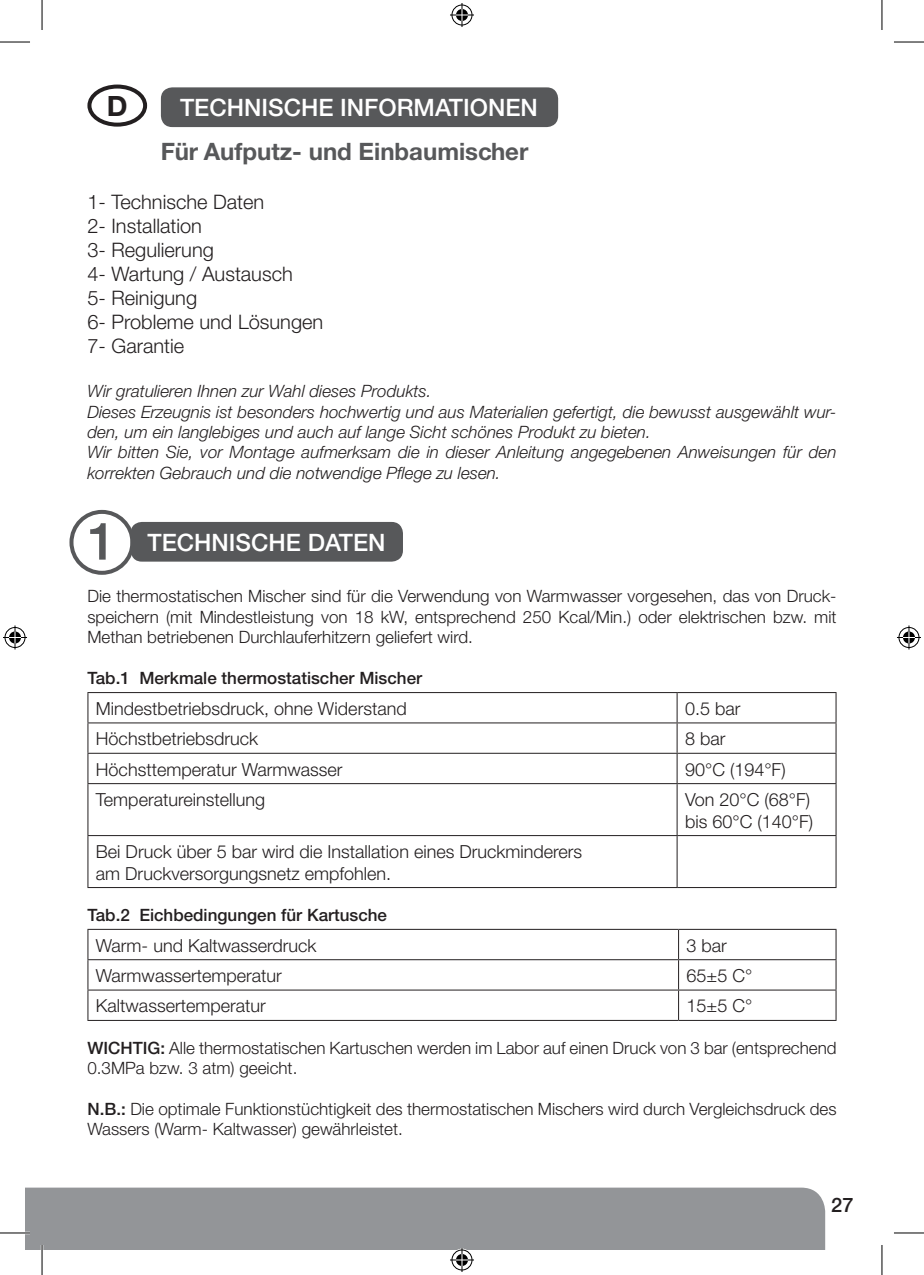
<style>
.page{position:relative;width:924px;height:1275px;background:#fff}
.page>*{position:absolute;margin:0;border:0;box-sizing:border-box;transform-origin:0 0}
.t1{font:500 52px "Helvetica Neue CE";color:#57585a}
.t2{font:700 28px "Helvetica Neue CE";color:#231f20}
.t3{font:500 24px "Helvetica Neue CE";color:#fff}
.t4{font:700 24px "Helvetica Neue CE";color:#57585a}
.t5{font:300 20px/24px "Helvetica Neue CE";color:#231f20}
.t6{font:500 20px "Helvetica Neue CE";color:#231f20}
.t7{font:300 18px/21.6px "Helvetica Neue CE";color:#231f20}
.t8{font:300 17px/20.4px "Helvetica Neue CE";color:#231f20}
.t9{font:italic 300 17px/20.4px "Helvetica Neue CE";color:#231f20}
.t10{font:500 17px "Helvetica Neue CE";color:#231f20}
.s1{font-weight:500}
</style>
<div class="page">
<div style="left:25px;top:1187px;width:799px;height:63px;background:#939598"></div>
<div style="left:161px;top:87px;width:397px;height:40px;background:#57585a;border-radius:11px"></div>
<div style="left:130px;top:522px;width:273px;height:39px;background:#57585a;border-radius:11px"></div>
<hr style="left:87px;top:692px;width:589px;height:1px;background:#231f20">
<svg style="left:87px;top:693px;width:1px;height:29px"></svg>
<hr style="left:87px;top:722px;width:589px;height:1px;background:#231f20">
<hr style="left:87px;top:723px;width:1px;height:30px;background:#231f20">
<hr style="left:87px;top:753px;width:589px;height:1px;background:#231f20">
<svg style="left:87px;top:754px;width:1px;height:29px"></svg>
<hr style="left:87px;top:783px;width:589px;height:1px;background:#231f20">
<hr style="left:87px;top:784px;width:1px;height:51px;background:#231f20">
<hr style="left:87px;top:835px;width:589px;height:1px;background:#231f20">
<hr style="left:87px;top:836px;width:1px;height:51px;background:#231f20">
<hr style="left:87px;top:887px;width:589px;height:1px;background:#231f20">
<hr style="left:676px;top:692px;width:160px;height:1px;background:#231f20">
<svg style="left:676px;top:693px;width:1px;height:29px"></svg>
<svg style="left:835px;top:693px;width:1px;height:29px"></svg>
<hr style="left:676px;top:722px;width:160px;height:1px;background:#231f20">
<hr style="left:676px;top:723px;width:1px;height:30px;background:#231f20">
<hr style="left:835px;top:723px;width:1px;height:30px;background:#231f20">
<hr style="left:676px;top:753px;width:160px;height:1px;background:#231f20">
<svg style="left:676px;top:754px;width:1px;height:29px"></svg>
<svg style="left:835px;top:754px;width:1px;height:29px"></svg>
<hr style="left:676px;top:783px;width:160px;height:1px;background:#231f20">
<hr style="left:676px;top:784px;width:1px;height:51px;background:#231f20">
<hr style="left:835px;top:784px;width:1px;height:51px;background:#231f20">
<hr style="left:676px;top:835px;width:160px;height:1px;background:#231f20">
<hr style="left:676px;top:836px;width:1px;height:51px;background:#231f20">
<hr style="left:835px;top:836px;width:1px;height:51px;background:#231f20">
<hr style="left:676px;top:887px;width:160px;height:1px;background:#231f20">
<hr style="left:678px;top:929px;width:158px;height:1px;background:#231f20">
<hr style="left:678px;top:959px;width:158px;height:1px;background:#231f20">
<svg style="left:835px;top:930px;width:1px;height:59px"></svg>
<hr style="left:678px;top:989px;width:158px;height:1px;background:#231f20">
<hr style="left:835px;top:990px;width:1px;height:30px;background:#231f20">
<hr style="left:678px;top:1020px;width:158px;height:1px;background:#231f20">
<hr style="left:87px;top:929px;width:591px;height:1px;background:#231f20">
<hr style="left:87px;top:959px;width:591px;height:1px;background:#231f20">
<svg style="left:87px;top:930px;width:1px;height:59px"></svg>
<hr style="left:87px;top:989px;width:591px;height:1px;background:#231f20">
<hr style="left:87px;top:990px;width:1px;height:30px;background:#231f20">
<hr style="left:677px;top:990px;width:1px;height:30px;background:#231f20">
<hr style="left:87px;top:1020px;width:591px;height:1px;background:#231f20">
<div style="left:87px;top:85px;width:60px;height:42px;border:4px solid #231f20;border-radius:50%"></div>
<div style="left:69px;top:510px;width:65px;height:65px;border:4px solid #57585a;border-radius:50%"></div>
<hr style="left:0;top:1231px;width:30px;height:3px;background:#fff">
<hr style="left:41px;top:1245px;width:2px;height:30px;background:#fff">
<hr style="left:0;top:42px;width:30px;height:1px;background:#000">
<hr style="left:893px;top:42px;width:30px;height:1px;background:#000">
<hr style="left:0;top:1232px;width:30px;height:1px;background:#000">
<hr style="left:893px;top:1232px;width:30px;height:1px;background:#000">
<hr style="left:42px;top:0;width:1px;height:30px;background:#000">
<hr style="left:42px;top:1245px;width:1px;height:30px;background:#000">
<hr style="left:881px;top:0;width:1px;height:30px;background:#000">
<hr style="left:881px;top:1245px;width:1px;height:30px;background:#000">
<svg style="left:450px;top:3px;width:24px;height:24px"></svg>
<svg style="left:450px;top:1248px;width:24px;height:24px"></svg>
<svg style="left:3px;top:625px;width:24px;height:24px"></svg>
<svg style="left:897px;top:625px;width:23px;height:24px"></svg>
<h2 class="t2" style="left:107px;top:89px;width:22px">D</h2>
<h3 class="t3" style="left:180px;top:93px;width:359px">TECHNISCHE INFORMATIONEN</h3>
<h3 class="t4" style="left:161px;top:136px;width:369px">Für Aufputz- und Einbaumischer</h3>
<p class="t5" style="left:87px;top:189px;width:237px">1- Technische Daten<br>2- Installation<br>3- Regulierung<br>4- Wartung / Austausch<br>5- Reinigung<br>6- Probleme und Lösungen<br>7- Garantie</p>
<p class="t9" style="left:87px;top:381px;width:750px">Wir gratulieren Ihnen zur Wahl dieses Produkts.<br>Dieses Erzeugnis ist besonders hochwertig und aus Materialien gefertigt, die bewusst ausgewählt wur&shy;den, um ein langlebiges und auch auf lange Sicht schönes Produkt zu bieten.<br>Wir bitten Sie, vor Montage aufmerksam die in dieser Anleitung angegebenen Anweisungen für den korrekten Gebrauch und die notwendige Pflege zu lesen.</p>
<h1 class="t1" style="left:87px;top:509px;width:30px">1</h1>
<h3 class="t3" style="left:147px;top:528px;width:31px">Technische</h3>
<h3 class="t3" style="left:307px;top:528px;width:34px">Daten</h3>
<p class="t8" style="left:87px;top:586px;width:750px;text-align:justify">Die thermostatischen Mischer sind für die Verwendung von Warmwasser vorgesehen, das von Druck&shy;speichern (mit Mindestleistung von 18 kW, entsprechend 250 Kcal/Min.) oder elektrischen bzw. mit Methan betriebenen Durchlauferhitzern geliefert wird.</p>
<p class="t10" style="left:87px;top:667px;width:336px">Tab.1 Merkmale thermostatischer Mischer</p>
<p class="t7" style="left:96px;top:697px;width:312px">Mindestbetriebsdruck, ohne Widerstand</p>
<p class="t7" style="left:684px;top:697px;width:57px">0.5 bar</p>
<p class="t7" style="left:96px;top:728px;width:164px">Höchstbetriebsdruck</p>
<p class="t7" style="left:684px;top:728px;width:42px">8 bar</p>
<p class="t7" style="left:96px;top:758px;width:248px">Höchsttemperatur Warmwasser</p>
<p class="t7" style="left:684px;top:758px;width:102px">90°C (194°F)</p>
<p class="t7" style="left:96px;top:788px;width:171px">Temperatureinstellung</p>
<p class="t7" style="left:684px;top:788px;width:129px">Von 20°C (68°F) bis 60°C (140°F)</p>
<p class="t7" style="left:96px;top:840px;width:487px">Bei Druck über 5 bar wird die Installation eines Druckminderers am Druckversorgungsnetz empfohlen.</p>
<p class="t10" style="left:87px;top:904px;width:301px">Tab.2 Eichbedingungen für Kartusche</p>
<p class="t7" style="left:96px;top:934px;width:222px">Warm- und Kaltwasserdruck</p>
<p class="t7" style="left:686px;top:934px;width:42px">3 bar</p>
<p class="t7" style="left:96px;top:964px;width:187px">Warmwassertemperatur</p>
<p class="t7" style="left:686px;top:964px;width:67px">65±5 C°</p>
<p class="t7" style="left:96px;top:995px;width:171px">Kaltwassertemperatur</p>
<p class="t7" style="left:686px;top:995px;width:67px">15±5 C°</p>
<p class="t8" style="left:87px;top:1037px;width:750px"><span class="s1">WICHTIG:</span> Alle thermostatischen Kartuschen werden im Labor auf einen Druck von 3 bar (entsprechend<br>0.3MPa bzw. 3 atm) geeicht.</p>
<p class="t8" style="left:87px;top:1098px;width:750px"><span class="s1">N.B.:</span> Die optimale Funktionstüchtigkeit des thermostatischen Mischers wird durch Vergleichsdruck des<br>Wassers (Warm- Kaltwasser) gewährleistet.</p>
<p class="t6" style="left:830px;top:1192px;width:24px">27</p>
</div>
